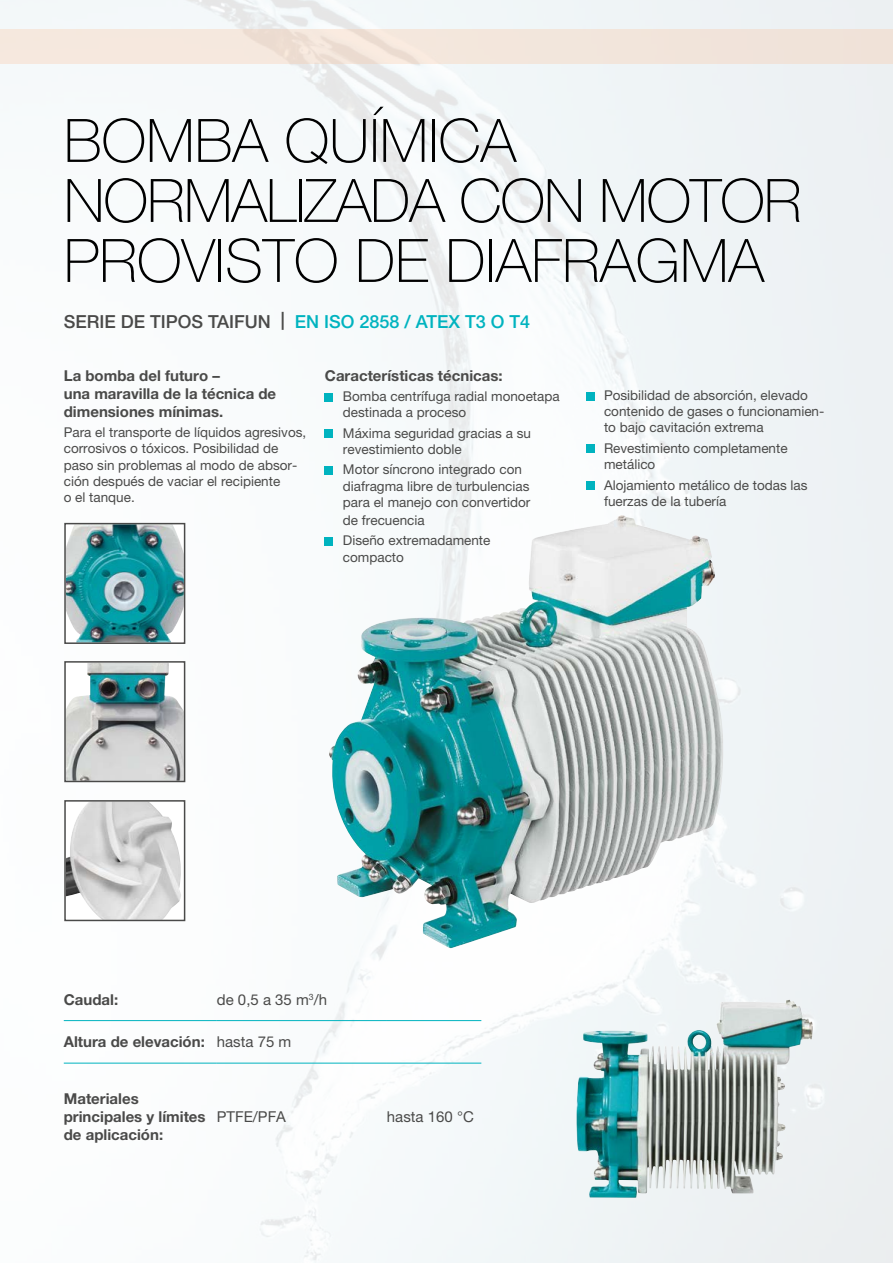
<style>
.page{position:relative;width:893px;height:1263px;background:#fff}
.page>*{position:absolute;margin:0;border:0;box-sizing:border-box;transform-origin:0 0}
.t1{font:100 60px/60px "Helvetica Neue LT Pro";color:#000}
.t2{font:500 18px "Helvetica Neue LT Pro";color:#4a4a49}
.t3{font:700 15px/18px "Helvetica Neue LT Pro";color:#4a4a49}
.t4{font:15px "Helvetica Neue LT Pro";color:#4a4a49}
.t5{font:13.5px/16.2px "Helvetica Neue LT Pro";color:#4a4a49}
.s1{color:#00b3bf}
.s2{font-weight:400}
</style>
<div class="page">
<img style="left:0;top:0;width:893px;height:1263px">
<hr style="left:64px;top:1020px;width:153px;height:1px;background:#00b3bf">
<hr style="left:64px;top:1063px;width:153px;height:1px;background:#00b3bf">
<hr style="left:217px;top:1020px;width:170px;height:1px;background:#00b3bf">
<hr style="left:387px;top:1020px;width:94px;height:1px;background:#00b3bf">
<hr style="left:217px;top:1063px;width:170px;height:1px;background:#00b3bf">
<hr style="left:387px;top:1063px;width:94px;height:1px;background:#00b3bf">
<img style="left:64px;top:522px;width:122px;height:123px">
<svg style="left:64px;top:660px;width:122px;height:123px;background:#a9b5b7"></svg>
<svg style="left:64px;top:799px;width:122px;height:123px"></svg>
<div style="left:0;top:30px;width:893px;height:34px;background:#f2e6dc"></div>
<img style="left:328px;top:517px;width:346px;height:431px">
<img style="left:581px;top:999px;width:209px;height:79px">
<div style="left:325px;top:393px;width:8px;height:8px;background:#00b3bf"></div>
<div style="left:325px;top:430px;width:8px;height:8px;background:#00b3bf"></div>
<div style="left:325px;top:466px;width:8px;height:8px;background:#00b3bf"></div>
<div style="left:325px;top:537px;width:8px;height:8px;background:#00b3bf"></div>
<div style="left:586px;top:392px;width:8px;height:8px;background:#00b3bf"></div>
<div style="left:586px;top:445px;width:8px;height:8px;background:#00b3bf"></div>
<div style="left:586px;top:481px;width:8px;height:9px;background:#00b3bf"></div>
<h1 class="t1" style="left:64px;top:111px;width:739px">BOMBA QUÍMICA<br>NORMALIZADA CON MOTOR<br>PROVISTO DE DIAFRAGMA</h1>
<h2 class="t2" style="left:64px;top:310px;width:468px">SERIE DE TIPOS TAIFUN | <span class="s1">EN ISO 2858 / ATEX T3 O T4</span></h2>
<p class="t3" style="left:64px;top:366px;width:214px">La bomba del futuro –<br>una maravilla de la técnica de dimensiones mínimas.</p>
<p class="t5" style="left:64px;top:424px;width:244px">Para el transporte de líquidos agresivos, corrosivos o tóxicos. Posibilidad de paso sin problemas al modo de absor&shy;ción después de vaciar el recipiente<br>o el tanque.</p>
<p class="t3" style="left:325px;top:366px;width:179px">Características técnicas:</p>
<p class="t5" style="left:343px;top:388px;width:218px">Bomba centrífuga radial monoetapa destinada a proceso</p>
<p class="t5" style="left:343px;top:425px;width:190px">Máxima seguridad gracias a su revestimiento doble</p>
<p class="t5" style="left:343px;top:461px;width:189px">Motor síncrono integrado con diafragma libre de turbulencias para el manejo con convertidor</p>
<p class="t5" style="left:343px;top:510px;width:149px;line-height:20.4px">de frecuencia<br>Diseño extremadamente</p>
<p class="t5" style="left:343px;top:548px;width:63px">compacto</p>
<p class="t5" style="left:604px;top:387px;width:222px">Posibilidad de absorción, elevado contenido de gases o funcionamien&shy;to bajo cavitación extrema</p>
<p class="t5" style="left:604px;top:440px;width:185px">Revestimiento completamente metálico</p>
<p class="t5" style="left:604px;top:476px;width:205px">Alojamiento metálico de todas las fuerzas de la tubería</p>
<p class="t3" style="left:64px;top:990px;width:56px">Caudal:</p>
<p class="t4" style="left:217px;top:990px;width:112px">de 0,5 a 35 m<sup>3</sup>/h</p>
<p class="t3" style="left:64px;top:1032px;width:229px">Altura de elevación: <span class="s2">hasta 75 m</span></p>
<p class="t3" style="left:64px;top:1089px;width:143px">Materiales principales y límites de aplicación:</p>
<p class="t4" style="left:217px;top:1107px;width:71px">PTFE/PFA</p>
<p class="t4" style="left:387px;top:1107px;width:88px">hasta 160 °C</p>
</div>
